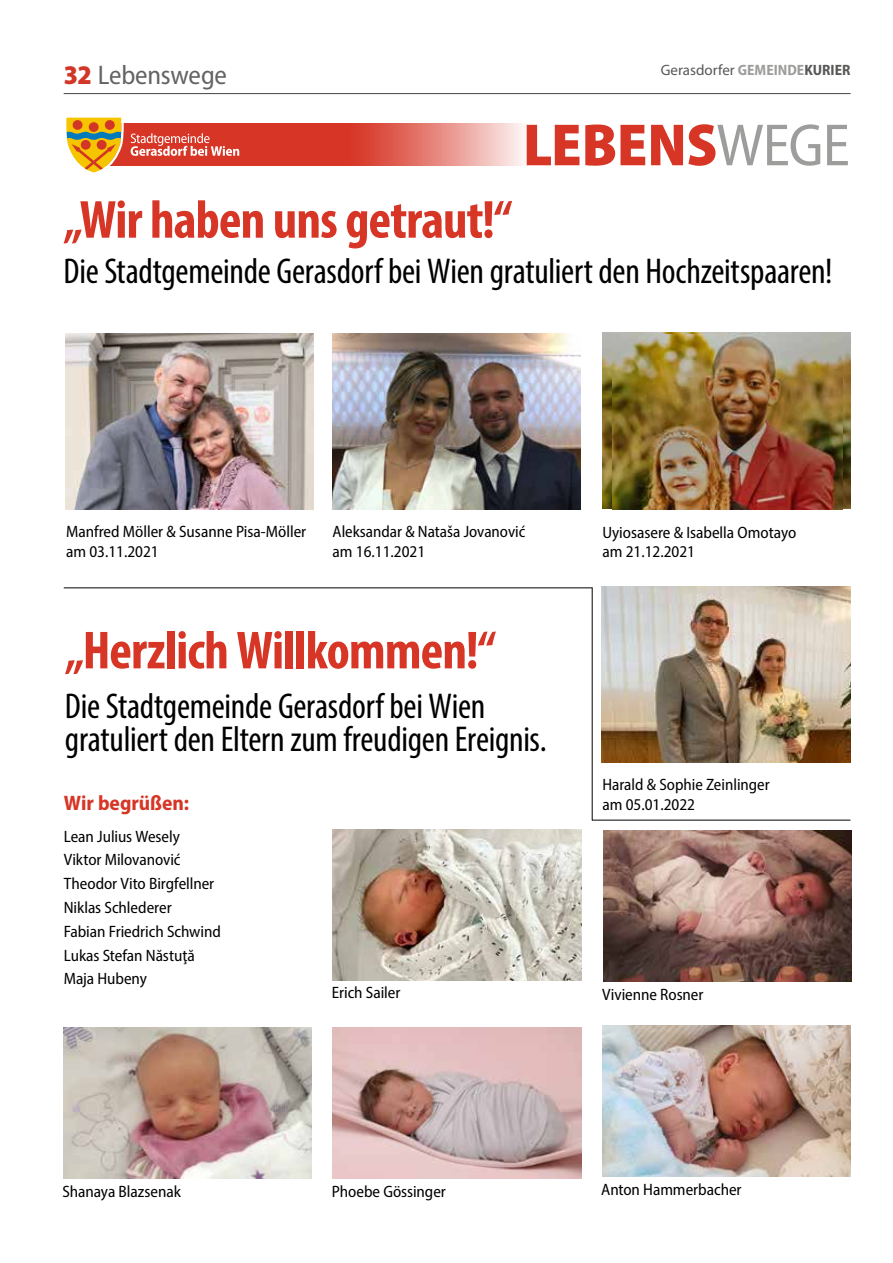
<style>
.page{position:relative;width:893px;height:1263px;background:#fff}
.page>*{position:absolute;margin:0;border:0;box-sizing:border-box;transform-origin:0 0}
.t1{font:900 semi-condensed 60px "Myriad Pro";letter-spacing:-.005em;color:#d73525}
.t2{font:700 condensed 54px "Myriad Pro";letter-spacing:-.015em;color:#d73525}
.t3{font:condensed 36px/33px "Myriad Pro";letter-spacing:-.01em;color:#000}
.t4{font:semi-condensed 27px "Myriad Pro";letter-spacing:-.01em;color:#646363}
.t5{font:700 semi-condensed 21px "Myriad Pro";color:#d73525}
.t6{font:semi-condensed 16.5px/23.7px "Myriad Pro";color:#000}
.t7{font:15px "Myriad Pro";color:#575756}
.s1{font-weight:900;color:#d13626}
.s2{font-weight:700;font-stretch:semi-condensed;color:#9d9d9c}
.s3{font-weight:700;font-stretch:semi-condensed}
.s4{font-weight:400;color:#9d9d9c}
</style>
<div class="page">
<hr style="left:64px;top:93px;width:786px;height:1px;background:#575756">
<svg style="left:239px;top:124px;width:286px;height:42px;background:#e16b5f"></svg>
<svg style="left:66px;top:117px;width:173px;height:56px"></svg>
<hr style="left:64px;top:588px;width:528px;height:1px;background:#000">
<img style="left:603px;top:831px;width:248px;height:150px">
<img style="left:333px;top:829px;width:248px;height:151px">
<img style="left:66px;top:334px;width:248px;height:176px">
<img style="left:602px;top:332px;width:248px;height:176px">
<img style="left:332px;top:334px;width:249px;height:176px">
<img style="left:64px;top:1028px;width:248px;height:150px">
<img style="left:333px;top:1028px;width:248px;height:150px">
<img style="left:602px;top:1026px;width:248px;height:150px">
<img style="left:612px;top:335px;width:230px;height:175px">
<img style="left:602px;top:587px;width:248px;height:175px">
<hr style="left:592px;top:820px;width:258px;height:1px;background:#000">
<hr style="left:592px;top:588px;width:1px;height:232px;background:#000">
<h3 class="t4" style="left:64px;top:58px;width:165px"><span class="s1">32</span> Lebenswege</h3>
<p class="t7" style="left:661px;top:61px;width:191px">Gerasdorfer <span class="s2">GEMEINDE</span><span class="s3">KURIER</span></p>
<h1 class="t1" style="left:523px;top:105px;width:328px">LEBENS<span class="s4">WEGE</span></h1>
<h2 class="t2" style="left:64px;top:186px;width:450px">„Wir haben uns getraut!“</h2>
<h3 class="t3" style="left:64px;top:254px;width:770px">Die Stadtgemeinde Gerasdorf bei Wien gratuliert den Hochzeitspaaren!</h3>
<p class="t6" style="left:66px;top:522px;width:242px;line-height:19.5px">Manfred Möller &amp; Susanne Pisa-Möller am 03.11.2021</p>
<p class="t6" style="left:602px;top:522px;width:195px;line-height:19.5px">Uyiosasere &amp; Isabella Omotayo am 21.12.2021</p>
<p class="t6" style="left:333px;top:522px;width:194px;line-height:19.5px">Aleksandar &amp; Nataša Jovanović am 16.11.2021</p>
<h2 class="t2" style="left:65px;top:617px;width:432px">„Herzlich Willkommen!“</h2>
<h3 class="t3" style="left:65px;top:689px;width:483px">Die Stadtgemeinde Gerasdorf bei Wien gratuliert den Eltern zum freudigen Ereignis.</h3>
<p class="t5" style="left:64px;top:789px;width:127px">Wir begrüßen:</p>
<p class="t6" style="left:602px;top:775px;width:169px;line-height:19.5px">Harald &amp; Sophie Zeinlinger am 05.01.2022</p>
<p class="t6" style="left:64px;top:824px;width:159px">Lean Julius Wesely<br>Viktor Milovanović<br>Theodor Vito Birgfellner<br>Niklas Schlederer<br>Fabian Friedrich Schwind<br>Lukas Stefan Năstuţă<br>Maja Hubeny</p>
<p class="t6" style="left:332px;top:981px;width:70px">Erich Sailer</p>
<p class="t6" style="left:602px;top:982px;width:103px">Vivienne Rosner</p>
<p class="t6" style="left:63px;top:1179px;width:120px">Shanaya Blazsenak</p>
<p class="t6" style="left:332px;top:1179px;width:116px">Phoebe Gössinger</p>
<p class="t6" style="left:601px;top:1177px;width:142px">Anton Hammerbacher</p>
</div>
